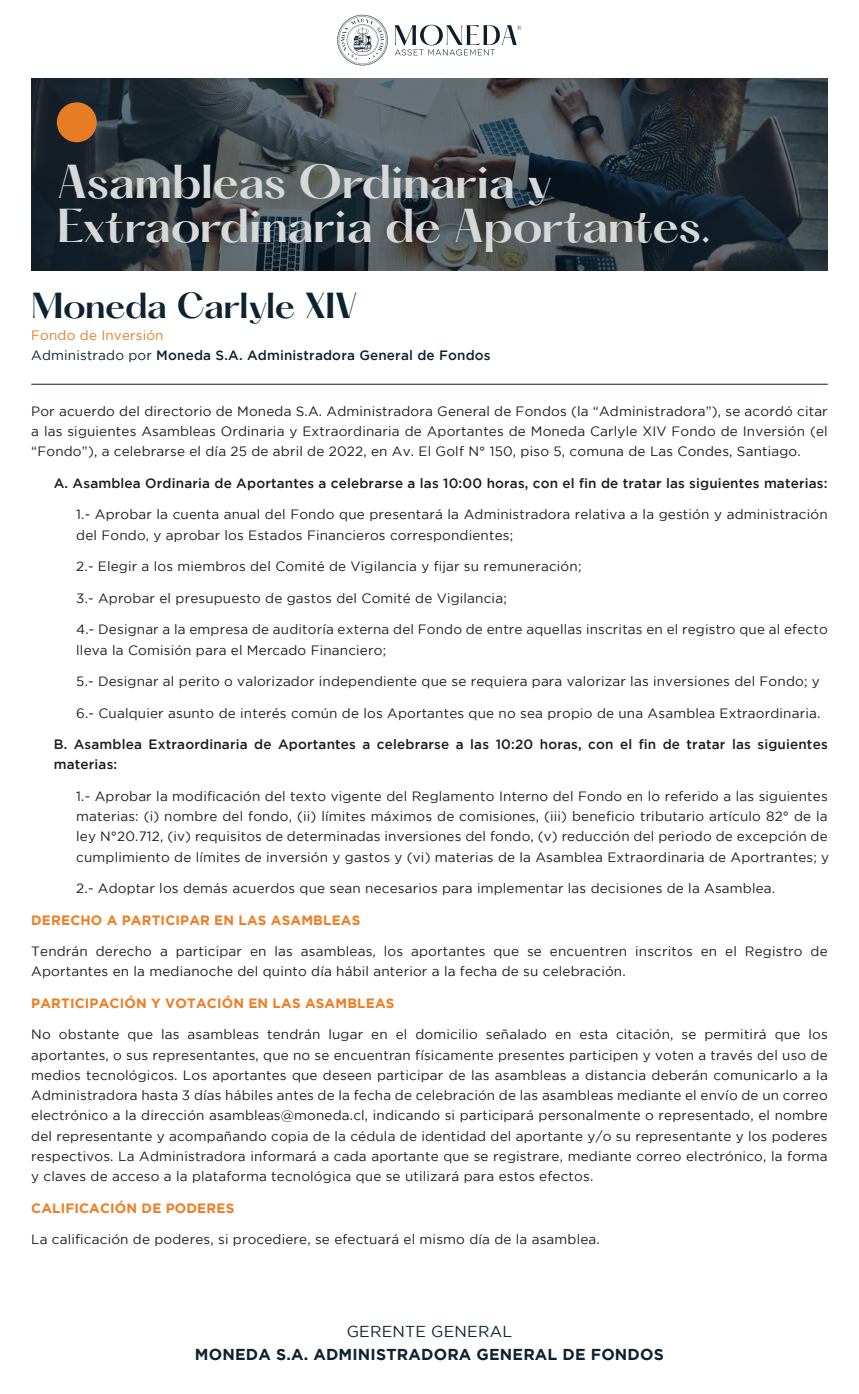
<style>
.page{position:relative;width:859px;height:1394px;background:#fff}
.page>*{position:absolute;margin:0;border:0;box-sizing:border-box;transform-origin:0 0}
.t1{font:600 41.62px/44.1px "Hatton";letter-spacing:-.015em;color:#d7d9d8}
.t2{font:600 31.72px "Hatton";letter-spacing:-.025em;color:#0d2331}
.t3{font:700 15.75px "Gotham";letter-spacing:.01em;color:#0d2331}
.t4{font:15.75px "Gotham";letter-spacing:.01em;color:#0d2331}
.t5{font:13.5px/20.2px "Gotham";letter-spacing:.01em;color:#1b1d20;text-align:justify}
.t6{font:500 13.5px/20.2px "Gotham";letter-spacing:.01em;color:#1b1d20}
.t7{font:700 13.5px "Gotham";letter-spacing:.01em;color:#ef7d22}
.t8{font:500 13.5px/20.2px "Gotham";letter-spacing:.01em;color:#0d2331}
.s1{font-weight:400;color:#e67c24}
.s2{font-weight:400}
</style>
<div class="page">
<svg style="left:395px;top:25px;width:127px;height:30px"></svg>
<svg style="left:337px;top:15px;width:51px;height:50px"></svg>
<img style="left:31px;top:78px;width:797px;height:192px">
<div style="left:57px;top:102px;width:40px;height:40px;background:#e67c24;border-radius:50%"></div>
<hr style="left:31px;top:384px;width:797px;height:1px;background:#0d2331">
<h1 class="t1" style="left:57px;top:162px;width:656px">Asambleas Ordinaria y<br>Extraordinaria de Aportantes.</h1>
<h2 class="t2" style="left:31px;top:288px;width:328px">Moneda Carlyle XIV</h2>
<p class="t8" style="left:31px;top:324px;width:461px"><span class="s1">Fondo de Inversión<br></span><span class="s2">Administrado por</span> Moneda S.A. Administradora General de Fondos</p>
<p class="t5" style="left:31px;top:401px;width:798px">Por acuerdo del directorio de Moneda S.A. Administradora General de Fondos (la “Administradora”), se acordó citar a las siguientes Asambleas Ordinaria y Extraordinaria de Aportantes de Moneda Carlyle XIV Fondo de Inversión (el “Fondo”), a celebrarse el día 25 de abril de 2022, en Av. El Golf N° 150, piso 5, comuna de Las Condes, Santiago.</p>
<p class="t6" style="left:54px;top:473px;width:775px">A. Asamblea Ordinaria de Aportantes a celebrarse a las 10:00 horas, con el fin de tratar las siguientes materias:</p>
<p class="t5" style="left:76px;top:504px;width:753px">1.- Aprobar la cuenta anual del Fondo que presentará la Administradora relativa a la gestión y administración del Fondo, y aprobar los Estados Financieros correspondientes;</p>
<p class="t5" style="left:76px;top:556px;width:507px">2.- Elegir a los miembros del Comité de Vigilancia y fijar su remuneración;</p>
<p class="t5" style="left:76px;top:587px;width:432px">3.- Aprobar el presupuesto de gastos del Comité de Vigilancia;</p>
<p class="t5" style="left:76px;top:619px;width:753px">4.- Designar a la empresa de auditoría externa del Fondo de entre aquellas inscritas en el registro que al efecto lleva la Comisión para el Mercado Financiero;</p>
<p class="t5" style="left:76px;top:671px;width:745px">5.- Designar al perito o valorizador independiente que se requiera para valorizar las inversiones del Fondo; y</p>
<p class="t5" style="left:76px;top:702px;width:745px">6.- Cualquier asunto de interés común de los Aportantes que no sea propio de una Asamblea Extraordinaria.</p>
<p class="t6" style="left:54px;top:734px;width:775px">B. Asamblea Extraordinaria de Aportantes a celebrarse a las 10:20 horas, con el fin de tratar las siguientes materias:</p>
<p class="t5" style="left:76px;top:785px;width:754px">1.- Aprobar la modificación del texto vigente del Reglamento Interno del Fondo en lo referido a las siguientes materias: (i) nombre del fondo, (ii) límites máximos de comisiones, (iii) beneficio tributario artículo 82° de la ley N°20.712, (iv) requisitos de determinadas inversiones del fondo, (v) reducción del periodo de excepción de cumplimiento de límites de inversión y gastos y (vi) materias de la Asamblea Extraordinaria de Aportrantes; y</p>
<p class="t5" style="left:76px;top:878px;width:700px">2.- Adoptar los demás acuerdos que sean necesarios para implementar las decisiones de la Asamblea.</p>
<p class="t7" style="left:31px;top:912px;width:331px">DERECHO A PARTICIPAR EN LAS ASAMBLEAS</p>
<p class="t5" style="left:31px;top:941px;width:798px">Tendrán derecho a participar en las asambleas, los aportantes que se encuentren inscritos en el Registro de<br>Aportantes en la medianoche del quinto día hábil anterior a la fecha de su celebración.</p>
<p class="t7" style="left:31px;top:995px;width:365px">PARTICIPACIÓN Y VOTACIÓN EN LAS ASAMBLEAS</p>
<p class="t5" style="left:31px;top:1024px;width:798px">No obstante que las asambleas tendrán lugar en el domicilio señalado en esta citación, se permitirá que los aportantes, o sus representantes, que no se encuentran físicamente presentes participen y voten a través del uso de medios tecnológicos. Los aportantes que deseen participar de las asambleas a distancia deberán comunicarlo a la Administradora hasta 3 días hábiles antes de la fecha de celebración de las asambleas mediante el envío de un correo electrónico a la dirección asambleas@moneda.cl, indicando si participará personalmente o representado, el nombre del representante y acompañando copia de la cédula de identidad del aportante y/o su representante y los poderes respectivos. La Administradora informará a cada aportante que se registrare, mediante correo electrónico, la forma y claves de acceso a la plataforma tecnológica que se utilizará para estos efectos.</p>
<p class="t7" style="left:31px;top:1200px;width:204px">CALIFICACIÓN DE PODERES</p>
<p class="t5" style="left:31px;top:1229px;width:570px">La calificación de poderes, si procediere, se efectuará el mismo día de la asamblea.</p>
<p class="t4" style="left:347px;top:1322px;width:167px">GERENTE GENERAL</p>
<p class="t3" style="left:195px;top:1345px;width:470px">MONEDA S.A. ADMINISTRADORA GENERAL DE FONDOS</p>
</div>
